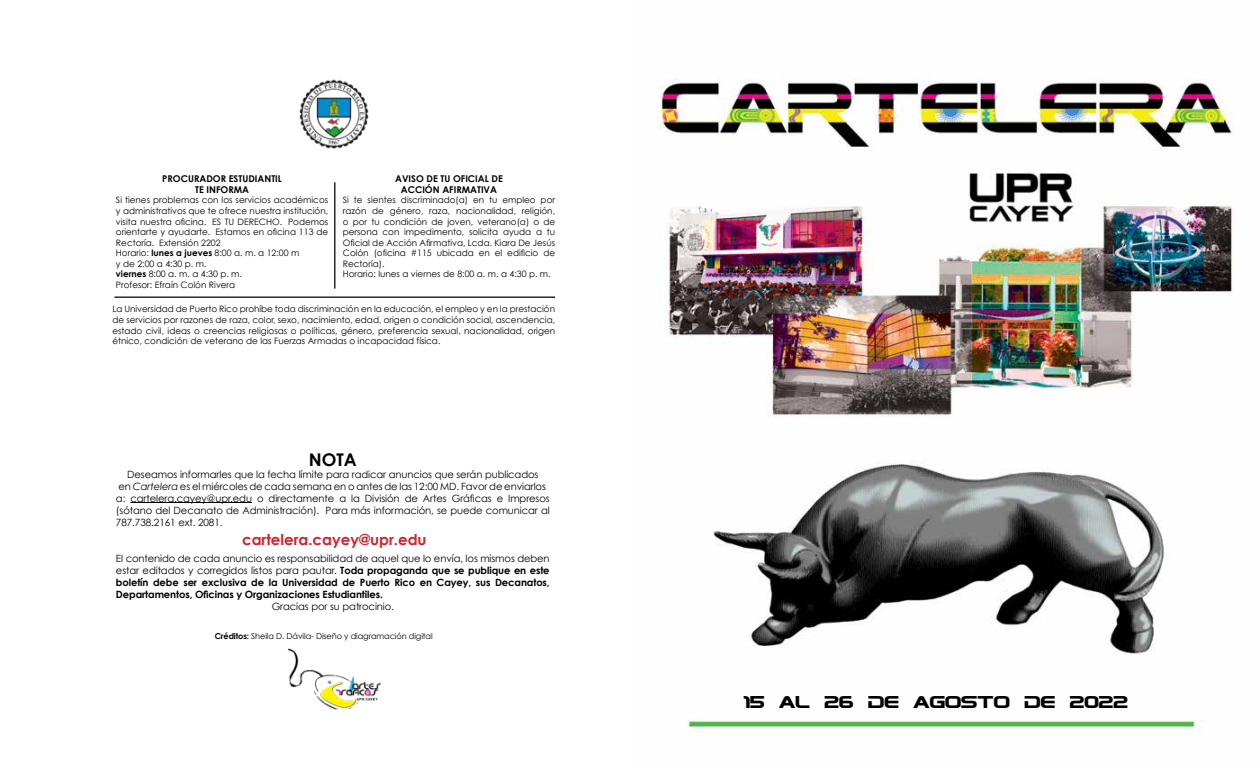
<style>
.page{position:relative;width:1260px;height:765px;background:#fff}
.page>*{position:absolute;margin:0;border:0;box-sizing:border-box;transform-origin:0 0}
.t1{font:17.5px "Zebulon";color:#000}
.t2{font:700 17.5px "Century Gothic";color:#000}
.t3{font:700 15px "Century Gothic";color:#d2232a}
.t4{font:10px/12px "Century Gothic";letter-spacing:-.01em;color:#000;text-align:justify}
.t5{font:700 10px "Century Gothic";letter-spacing:-.01em;color:#000}
.t6{font:700 9.38px "Century Gothic";color:#000}
.t7{font:8.88px/10.6px "Century Gothic";color:#000;text-align:justify}
.t8{font:8.12px "Century Gothic";letter-spacing:-.01em;color:#000}
.s1{font-weight:700}
.s2{font-style:italic}
</style>
<div class="page">
<hr style="left:130px;top:502px;width:122px;height:1px;background:#000">
<hr style="left:334px;top:182px;width:1px;height:107px;background:#000">
<hr style="left:114px;top:297px;width:441px;height:1px;background:#000">
<img style="left:658px;top:80px;width:577px;height:654px">
<img style="left:299px;top:79px;width:70px;height:70px">
<img style="left:288px;top:648px;width:93px;height:62px">
<p class="t6" style="left:162px;top:172px;width:121px">PROCURADOR ESTUDIANTIL</p>
<p class="t6" style="left:395px;top:172px;width:109px">AVISO DE TU OFICIAL DE</p>
<p class="t6" style="left:195px;top:184px;width:55px">TE INFORMA</p>
<p class="t6" style="left:401px;top:184px;width:98px">ACCIÓN AFIRMATIVA</p>
<p class="t7" style="left:116px;top:195px;width:214px">Si tienes problemas con los servicios académicos</p>
<p class="t7" style="left:343px;top:195px;width:214px">Si te sientes discriminado(a) en tu empleo por</p>
<p class="t7" style="left:116px;top:205px;width:214px">y administrativos que te ofrece nuestra institución,</p>
<p class="t7" style="left:343px;top:205px;width:214px">razón de género, raza, nacionalidad, religión,</p>
<p class="t7" style="left:116px;top:216px;width:214px">visita nuestra oficina. ES TU DERECHO. Podemos</p>
<p class="t7" style="left:343px;top:216px;width:214px">o por tu condición de joven, veterano(a) o de</p>
<p class="t7" style="left:116px;top:227px;width:214px">orientarte y ayudarte. Estamos en oficina 113 de</p>
<p class="t7" style="left:343px;top:227px;width:214px">persona con impedimento, solicita ayuda a tu</p>
<p class="t7" style="left:116px;top:237px;width:106px">Rectoría. Extensión 2202</p>
<p class="t7" style="left:343px;top:237px;width:214px">Oficial de Acción Afirmativa, Lcda. Kiara De Jesús</p>
<p class="t7" style="left:116px;top:248px;width:185px">Horario: <span class="s1">lunes a jueves</span> 8:00 a. m. a 12:00 m</p>
<p class="t7" style="left:343px;top:248px;width:214px">Colón (oficina #115 ubicada en el edificio de</p>
<p class="t7" style="left:116px;top:258px;width:92px">y de 2:00 a 4:30 p. m.</p>
<p class="t7" style="left:343px;top:258px;width:43px">Rectoría).</p>
<p class="t7" style="left:116px;top:269px;width:128px"><span class="s1">viernes</span> 8:00 a. m. a 4:30 p. m.</p>
<p class="t7" style="left:343px;top:269px;width:209px">Horario: lunes a viernes de 8:00 a. m. a 4:30 p. m.</p>
<p class="t7" style="left:116px;top:279px;width:121px">Profesor: Efraín Colón Rivera</p>
<p class="t7" style="left:112px;top:304px;width:444px">La Universidad de Puerto Rico prohíbe toda discriminación en la educación, el empleo y en la prestación de servicios por razones de raza, color, sexo, nacimiento, edad, origen o condición social, ascendencia, estado civil, ideas o creencias religiosas o políticas, género, preferencia sexual, nacionalidad, origen étnico, condición de veterano de las Fuerzas Armadas o incapacidad física.</p>
<h3 class="t2" style="left:309px;top:448px;width:49px">NOTA</h3>
<p class="t4" style="left:118px;top:468px;width:429px;text-align:center">Deseamos informarles que la fecha límite para radicar anuncios que serán publicados<br>en <span class="s2">Cartelera</span> es el miércoles de cada semana en o antes de las 12:00 MD. Favor de enviarlos</p>
<p class="t4" style="left:116px;top:492px;width:435px">a: cartelera.cayey@upr.edu o directamente a la División de Artes Gráficas e Impresos (sótano del Decanato de Administración). Para más información, se puede comunicar al 787.738.2161 ext. 2081.</p>
<p class="t3" style="left:242px;top:530px;width:186px">cartelera.cayey@upr.edu</p>
<p class="t4" style="left:116px;top:552px;width:435px">El contenido de cada anuncio es responsabilidad de aquel que lo envía, los mismos deben estar editados y corregidos listos para pautar. <span class="s1">Toda propaganda que se publique en este boletín debe ser exclusiva de la Universidad de Puerto Rico en Cayey, sus Decanatos,</span></p>
<p class="t5" style="left:116px;top:588px;width:268px">Departamentos, Oficinas y Organizaciones Estudiantiles.</p>
<p class="t4" style="left:272px;top:600px;width:124px">Gracias por su patrocinio.</p>
<p class="t8" style="left:215px;top:631px;width:220px"><span class="s1">Créditos:</span> Sheila D. Dávila- Diseño y diagramación digital</p>
<p class="t1" style="left:744px;top:691px;width:386px">15 AL 26 DE AGOSTO DE 2022</p>
</div>
